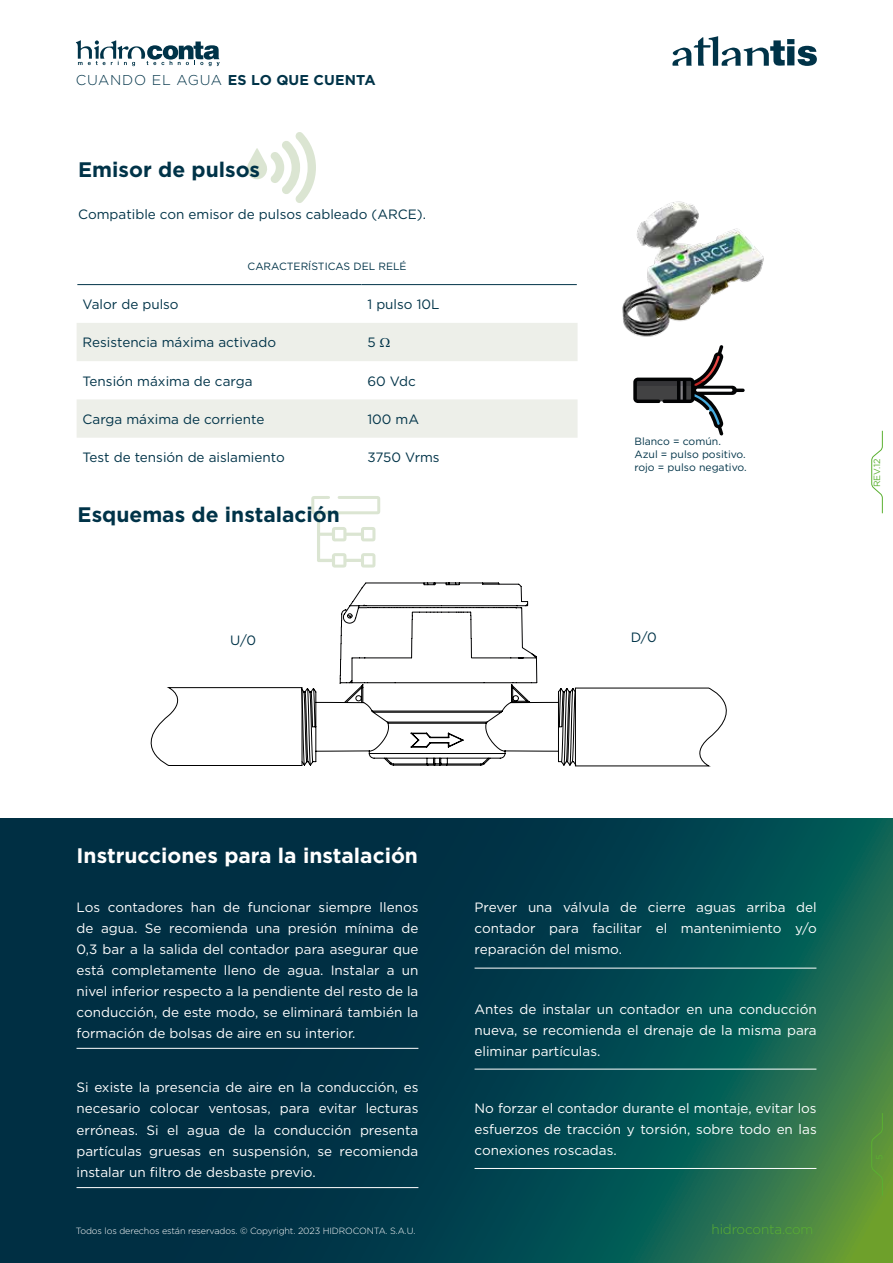
<style>
.page{position:relative;width:893px;height:1263px;background:#fff}
.page>*{position:absolute;margin:0;border:0;box-sizing:border-box;transform-origin:0 0}
.t1{font:700 21px "Gotham";color:#003348}
.t2{font:700 21px "Gotham";color:#fff}
.t3{font:700 14.25px "Gotham";letter-spacing:.01em;color:#003348}
.t4{font:13.5px/21px "Gotham";color:#fff;text-align:justify}
.t5{font:13.5px "Gotham";color:#003348}
.t6{font:300 13.5px "Gotham";letter-spacing:-.01em;color:#5ab031}
.t7{font:10.5px/12.6px "Gotham";color:#003348}
.t8{font:300 9px "Gotham";letter-spacing:-.01em;color:#fff}
.t9{font:9px "Gotham";color:#5ab031}
.s1{font-weight:300}
</style>
<div class="page">
<svg style="left:0;top:819px;width:893px;height:444px;background:#074349"></svg>
<svg style="left:76px;top:40px;width:144px;height:26px"></svg>
<svg style="left:672px;top:36px;width:145px;height:30px"></svg>
<svg style="left:871px;top:1112px;width:12px;height:84px"></svg>
<svg style="left:871px;top:430px;width:12px;height:84px"></svg>
<svg style="left:311px;top:496px;width:69px;height:72px"></svg>
<svg style="left:77px;top:323px;width:501px;height:115px;fill:#edefe9"></svg>
<hr style="left:77px;top:284px;width:284px;height:1px;background:#003348">
<hr style="left:361px;top:284px;width:216px;height:1px;background:#003348">
<svg style="left:247px;top:132px;width:69px;height:71px"></svg>
<svg style="left:339px;top:582px;width:238px;height:185px"></svg>
<svg style="left:150px;top:687px;width:577px;height:79px"></svg>
<hr style="left:77px;top:1048px;width:341px;height:1px;background:#fff">
<hr style="left:77px;top:1187px;width:341px;height:1px;background:#fff">
<hr style="left:475px;top:968px;width:341px;height:1px;background:#fff">
<hr style="left:475px;top:1069px;width:341px;height:1px;background:#fff">
<hr style="left:475px;top:1168px;width:341px;height:1px;background:#fff">
<svg style="left:633px;top:345px;width:112px;height:91px"></svg>
<hr style="left:696px;top:389px;width:36px;height:3px;background:#fff;border-radius:2px">
<img style="left:554px;top:201px;width:210px;height:143px">
<svg style="left:380px;top:338px;width:10px;height:9px"></svg>
<p class="t3" style="left:76px;top:70px;width:301px"><span class="s1">CUANDO EL AGUA</span> ES LO QUE CUENTA</p>
<h1 class="t1" style="left:78px;top:156px;width:183px">Emisor de pulsos</h1>
<p class="t5" style="left:78px;top:206px;width:349px">Compatible con emisor de pulsos cableado (ARCE).</p>
<p class="t7" style="left:248px;top:259px;width:160px">CARACTERÍSTICAS DEL RELÉ</p>
<p class="t5" style="left:83px;top:296px;width:98px">Valor de pulso</p>
<p class="t5" style="left:367px;top:296px;width:74px">1 pulso 10L</p>
<p class="t5" style="left:83px;top:334px;width:195px">Resistencia máxima activado</p>
<p class="t5" style="left:367px;top:334px;width:10px">5</p>
<p class="t5" style="left:83px;top:372px;width:171px">Tensión máxima de carga</p>
<p class="t5" style="left:367px;top:372px;width:50px">60 Vdc</p>
<p class="t5" style="left:83px;top:411px;width:183px">Carga máxima de corriente</p>
<p class="t5" style="left:367px;top:411px;width:53px">100 mA</p>
<p class="t5" style="left:83px;top:449px;width:204px">Test de tensión de aislamiento</p>
<p class="t5" style="left:367px;top:449px;width:74px">3750 Vrms</p>
<h1 class="t1" style="left:78px;top:501px;width:264px">Esquemas de instalación</h1>
<p class="t7" style="left:634px;top:435px;width:114px">Blanco = común.<br>Azul = pulso positivo. rojo = pulso negativo.</p>
<p class="t5" style="left:230px;top:632px;width:28px">U/0</p>
<p class="t5" style="left:631px;top:629px;width:28px">D/0</p>
<p class="t9" style="left:871px;top:487px;width:30px;rotate:-90deg">REV.12</p>
<h1 class="t2" style="left:77px;top:841px;width:343px">Instrucciones para la instalación</h1>
<p class="t4" style="left:77px;top:897px;width:343px">Los contadores han de funcionar siempre llenos de agua. Se recomienda una presión mínima de 0,3 bar a la salida del contador para asegurar que está completamente lleno de agua. Instalar a un nivel inferior respecto a la pendiente del resto de la conducción, de este modo, se eliminará también la formación de bolsas de aire en su interior.</p>
<p class="t4" style="left:77px;top:1077px;width:343px">Si existe la presencia de aire en la conducción, es necesario colocar ventosas, para evitar lecturas erróneas. Si el agua de la conducción presenta partículas gruesas en suspensión, se recomienda instalar un filtro de desbaste previo.</p>
<p class="t4" style="left:475px;top:897px;width:344px">Prever una válvula de cierre aguas arriba del contador para facilitar el mantenimiento y/o reparación del mismo.</p>
<p class="t4" style="left:475px;top:999px;width:344px">Antes de instalar un contador en una conducción nueva, se recomienda el drenaje de la misma para eliminar partículas.</p>
<p class="t4" style="left:475px;top:1098px;width:344px">No forzar el contador durante el montaje, evitar los esfuerzos de tracción y torsión, sobre todo en las conexiones roscadas.</p>
<p class="t8" style="left:76px;top:1225px;width:341px">Todos los derechos están reservados. © Copyright. 2023 HIDROCONTA. S.A.U.</p>
<p class="t6" style="left:711px;top:1221px;width:103px">hidroconta.com</p>
</div>
